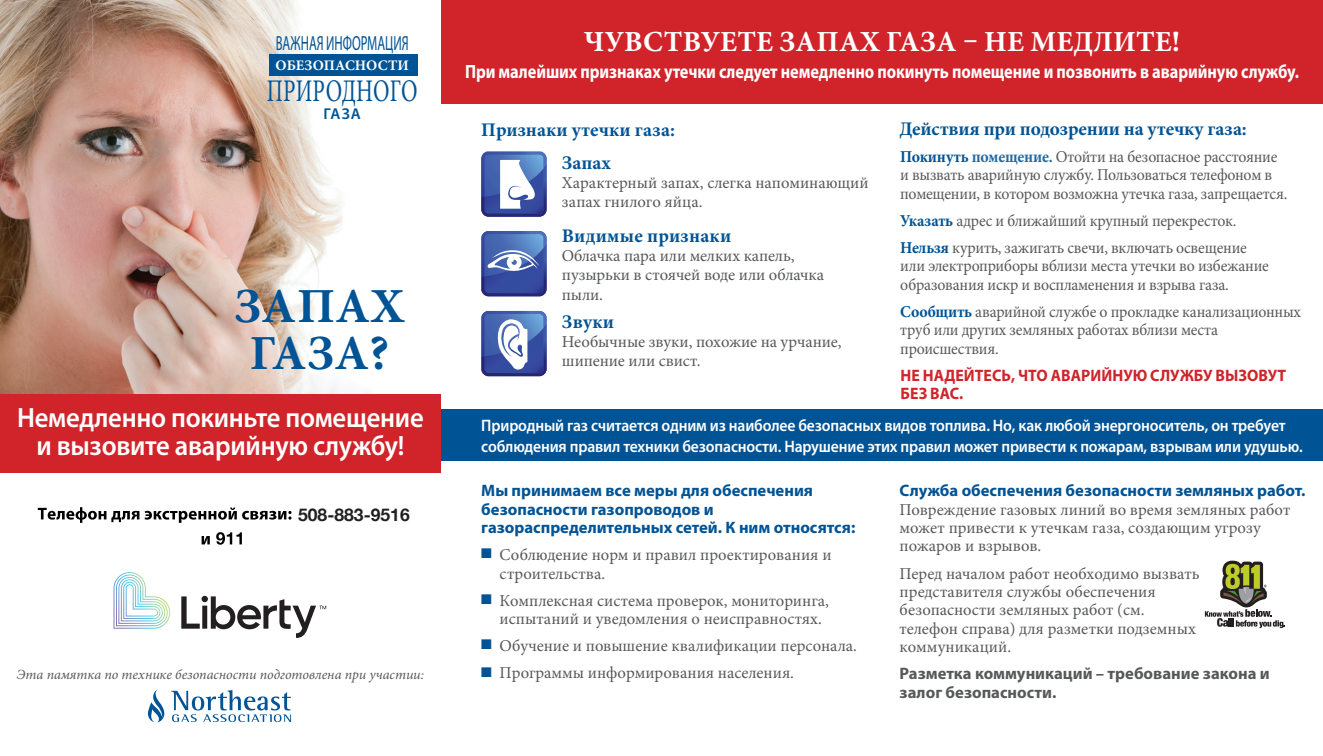
<style>
.page{position:relative;width:1323px;height:756px;background:#fff}
.page>*{position:absolute;margin:0;border:0;box-sizing:border-box;transform-origin:0 0}
.t1{font:700 49px/47.2px "Minion Pro";letter-spacing:.01em;color:#005394;text-align:center}
.t2{font:31.5px "Minion Pro";letter-spacing:.01em;color:#005394;scale:.7 1}
.t3{font:700 29.05px "Minion Pro";letter-spacing:.005em;color:#fff}
.t4{font:600 28px/28px "Myriad Pro";letter-spacing:-.01em;color:#fff;text-align:center;scale:.95 1}
.t5{font:20.47px "Myriad Pro";color:#005394;scale:.62 1}
.t6{font:700 19.25px "Myriad Pro";letter-spacing:-.005em;color:#fff;scale:.85 1}
.t7{font:700 19.25px "Minion Pro";color:#005394}
.t8{font:700 17.5px "Helvetica Neue";color:#231f20}
.t9{font:16.62px/18.4px "Minion Pro";letter-spacing:-.005em;color:#57585a}
.t10{font:16.62px/18.4px "Minion Pro";letter-spacing:-.005em;color:#57585a;scale:.95 1}
.t11{font:600 16.62px/21px "Myriad Pro";letter-spacing:-.01em;color:#fff;scale:.94 1}
.t12{font:700 16.62px/18.4px "Myriad Pro";color:#005394}
.t13{font:700 16.62px/18.4px "Myriad Pro";color:#57585a}
.t14{font:700 16.62px/18.4px "Myriad Pro";letter-spacing:.005em;color:#d1232a;scale:.95 1}
.t15{font:600 15.75px "Myriad Pro";color:#005394}
.t16{font:700 14.53px "Minion Pro";color:#fff}
.t17{font:italic 14px "Minion Pro";color:#57585a}
.t18{font:12.25px "Poppins";color:#231f20}
.s1{font-weight:700;color:#005394}
.s2{font-weight:700;color:#2069a4}
.s3{color:#005394}
</style>
<div class="page">
<div style="left:441px;top:410px;width:882px;height:51px;background:#005394"></div>
<div style="left:441px;top:0;width:882px;height:103px;background:#d1232a"></div>
<svg style="left:1205px;top:561px;width:80px;height:67px"></svg>
<svg style="left:481px;top:152px;width:66px;height:65px"></svg>
<svg style="left:481px;top:311px;width:66px;height:65px"></svg>
<svg style="left:481px;top:231px;width:66px;height:65px;background:#546cb0"></svg>
<img style="left:0;top:0;width:418px;height:394px">
<div style="left:270px;top:54px;width:148px;height:21px;background:#005394"></div>
<div style="left:0;top:394px;width:441px;height:78px;background:#d1232a"></div>
<svg style="left:171px;top:690px;width:120px;height:32px"></svg>
<svg style="left:148px;top:690px;width:16px;height:32px"></svg>
<svg style="left:38px;top:507px;width:101px;height:16px"></svg>
<svg style="left:145px;top:507px;width:147px;height:16px"></svg>
<svg style="left:202px;top:536px;width:8px;height:8px"></svg>
<svg style="left:216px;top:532px;width:26px;height:13px"></svg>
<svg style="left:114px;top:572px;width:56px;height:57px"></svg>
<svg style="left:181px;top:596px;width:145px;height:42px"></svg>
<p class="t5" style="left:276px;top:31px;width:216px">ВАЖНАЯ ИНФОРМАЦИЯ</p>
<p class="t16" style="left:276px;top:55px;width:135px">ОБЕЗОПАСНОСТИ</p>
<p class="t2" style="left:267px;top:70px;width:217px">ПРИРОДНОГО</p>
<p class="t15" style="left:324px;top:103px;width:39px">ГАЗА</p>
<p class="t1" style="left:234px;top:282px;width:172px">ЗАПАХ<br>ГАЗА?</p>
<p class="t4" style="left:17px;top:403px;width:430px">Немедленно покиньте помещение и вызовите аварийную службу!</p>
<p class="t8" style="left:298px;top:501px;width:113px">508-883-9516</p>
<p class="t17" style="left:17px;top:665px;width:409px">Эта памятка по технике безопасности подготовлена при участии:</p>
<p class="t18" style="left:307px;top:675px;width:79px">31230-1-0010</p>
<p class="t3" style="left:584px;top:22px;width:598px">ЧУВСТВУЕТЕ ЗАПАХ ГАЗА – НЕ МЕДЛИТЕ!</p>
<p class="t6" style="left:465px;top:59px;width:983px">При малейших признаках утечки следует немедленно покинуть помещение и позвонить в аварийную службу.</p>
<p class="t7" style="left:900px;top:115px;width:349px">Действия при подозрении на утечку газа:</p>
<p class="t10" style="left:900px;top:148px;width:409px"><span class="s1">Покинуть</span> <span class="s2">помещение.</span> Отойти на безопасное расстояние и вызвать аварийную службу. Пользоваться телефоном в помещении, в котором возможна утечка газа, запрещается.</p>
<p class="t10" style="left:900px;top:211px;width:355px"><span class="s1">Указать</span> адрес и ближайший крупный перекресток.</p>
<p class="t10" style="left:900px;top:239px;width:390px"><span class="s1">Нельзя</span> курить, зажигать свечи, включать освещение или электроприборы вблизи места утечки во избежание образования искр и воспламенения и взрыва газа.</p>
<p class="t10" style="left:900px;top:302px;width:423px"><span class="s1">Сообщить</span> аварийной службе о прокладке канализационных труб или других земляных работах вблизи места происшествия.</p>
<p class="t14" style="left:900px;top:365px;width:408px">НЕ НАДЕЙТЕСЬ, ЧТО АВАРИЙНУЮ СЛУЖБУ ВЫЗОВУТ<br>БЕЗ ВАС.</p>
<p class="t11" style="left:481px;top:414px;width:875px">Природный газ считается одним из наиболее безопасных видов топлива. Но, как любой энергоноситель, он требует соблюдения правил техники безопасности. Нарушение этих правил может привести к пожарам, взрывам или удушью.</p>
<p class="t7" style="left:481px;top:117px;width:195px">Признаки утечки газа:</p>
<p class="t7" style="left:562px;top:149px;width:50px">Запах</p>
<p class="t9" style="left:562px;top:173px;width:308px;line-height:19.2px">Характерный запах, слегка напоминающий запах гнилого яйца.</p>
<p class="t7" style="left:562px;top:222px;width:171px">Видимые признаки</p>
<p class="t9" style="left:562px;top:246px;width:264px;line-height:19.2px">Облачка пара или мелких капель, пузырьки в стоячей воде или облачка пыли.</p>
<p class="t7" style="left:562px;top:308px;width:54px">Звуки</p>
<p class="t9" style="left:562px;top:332px;width:281px;line-height:19.2px">Необычные звуки, похожие на урчание, шипение или свист.</p>
<p class="t12" style="left:481px;top:481px;width:376px">Мы принимаем все меры для обеспечения безопасности газопроводов и газораспределительных сетей. К ним относятся:</p>
<p class="t9" style="left:500px;top:546px;width:333px;text-indent:-18px"><span class="s3">■</span> Соблюдение норм и правил проектирования и строительства.</p>
<p class="t9" style="left:500px;top:591px;width:331px;text-indent:-18px"><span class="s3">■</span> Комплексная система проверок, мониторинга, испытаний и уведомления о неисправностях.</p>
<p class="t9" style="left:481px;top:637px;width:377px"><span class="s3">■</span> Обучение и повышение квалификации персонала.</p>
<p class="t9" style="left:481px;top:664px;width:314px"><span class="s3">■</span> Программы информирования населения.</p>
<p class="t12" style="left:900px;top:481px;width:407px">Служба обеспечения безопасности земляных работ.</p>
<p class="t9" style="left:900px;top:500px;width:392px">Повреждение газовых линий во время земляных работ может привести к утечкам газа, создающим угрозу пожаров и взрывов.</p>
<p class="t9" style="left:900px;top:564px;width:301px">Перед началом работ необходимо вызвать представителя службы обеспечения безопасности земляных работ (см. телефон справа) для разметки подземных коммуникаций.</p>
<p class="t13" style="left:900px;top:664px;width:372px">Разметка коммуникаций – требование закона и залог безопасности.</p>
</div>
